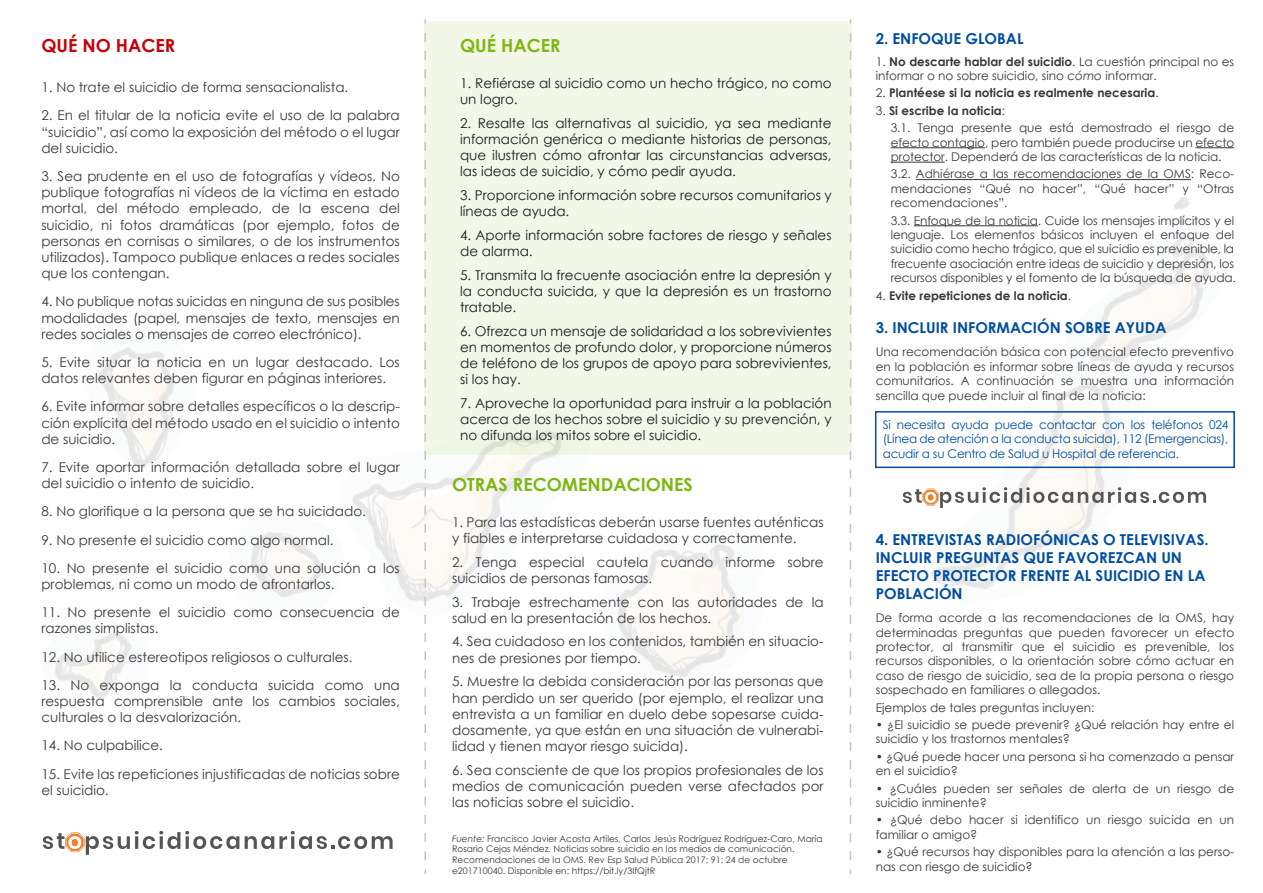
<style>
.page{position:relative;width:1263px;height:893px;background:#fff}
.page>*{position:absolute;margin:0;border:0;box-sizing:border-box;transform-origin:0 0}
.t1{font:700 18px "Century Gothic";color:#7db713}
.t2{font:700 18px "Century Gothic";color:#c50006}
.t3{font:700 15px/18px "Century Gothic";color:#004d9f}
.t4{font:13.5px/16.2px "Century Gothic";color:#39373a}
.t5{font:13.5px/16.2px "Century Gothic";color:#1b1c20;text-align:justify}
.t6{font:12px/14.4px "Century Gothic";color:#39373a}
.t7{font:12px/14.4px "Century Gothic";letter-spacing:-.02em;color:#004d9f;text-align:justify}
.t8{font:700 12px "Century Gothic";color:#39373a}
.t9{font:9px/10.8px "Century Gothic";color:#39373a}
.s1{font-style:italic}
.s2{font-weight:700}
.s3{font-weight:400}
</style>
<div class="page">
<img style="left:55px;top:197px;width:1172px;height:501px">
<div style="left:424px;top:22px;width:427px;height:433px;background:#f2f7e7"></div>
<hr style="left:891px;top:147px;width:94px;height:1px;background:#39373a">
<hr style="left:1195px;top:147px;width:39px;height:1px;background:#39373a">
<hr style="left:891px;top:162px;width:54px;height:1px;background:#39373a">
<hr style="left:916px;top:179px;width:275px;height:1px;background:#39373a">
<hr style="left:914px;top:225px;width:124px;height:1px;background:#39373a">
<div style="left:875px;top:411px;width:360px;height:57px;border:2px solid #004d9f"></div>
<svg style="left:43px;top:831px;width:196px;height:24px"></svg>
<svg style="left:245px;top:831px;width:148px;height:18px"></svg>
<svg style="left:903px;top:487px;width:303px;height:21px"></svg>
<svg style="left:424px;top:33px;width:2px;height:841px"></svg>
<svg style="left:850px;top:33px;width:1px;height:841px"></svg>
<h1 class="t2" style="left:41px;top:32px;width:135px">QUÉ NO HACER</h1>
<p class="t4" style="left:41px;top:79px;width:308px">1. No trate el suicidio de forma sensacionalista.</p>
<p class="t4" style="left:41px;top:107px;width:360px;text-align:justify">2. En el titular de la noticia evite el uso de la palabra “suicidio”, así como la exposición del método o el lugar del suicidio.</p>
<p class="t4" style="left:41px;top:168px;width:360px;text-align:justify">3. Sea prudente en el uso de fotografías y vídeos. No publique fotografías ni vídeos de la víctima en estado mortal, del método empleado, de la escena del suicidio, ni fotos dramáticas (por ejemplo, fotos de personas en cornisas o similares, o de los instrumentos utilizados). Tampoco publique enlaces a redes sociales que los contengan.</p>
<p class="t4" style="left:41px;top:293px;width:360px;text-align:justify">4. No publique notas suicidas en ninguna de sus posibles modalidades (papel, mensajes de texto, mensajes en redes sociales o mensajes de correo electrónico).</p>
<p class="t4" style="left:41px;top:354px;width:360px">5. Evite situar la noticia en un lugar destacado. Los datos relevantes deben figurar en páginas interiores.</p>
<p class="t4" style="left:41px;top:398px;width:360px;text-align:justify">6. Evite informar sobre detalles específicos o la descrip&shy;ción explícita del método usado en el suicidio o intento de suicidio.</p>
<p class="t4" style="left:41px;top:459px;width:360px">7. Evite aportar información detallada sobre el lugar del suicidio o intento de suicidio.</p>
<p class="t4" style="left:41px;top:503px;width:326px">8. No glorifique a la persona que se ha suicidado.</p>
<p class="t4" style="left:41px;top:531px;width:294px">9. No presente el suicidio como algo normal.</p>
<p class="t4" style="left:41px;top:560px;width:360px">10. No presente el suicidio como una solución a los problemas, ni como un modo de afrontarlos.</p>
<p class="t4" style="left:41px;top:604px;width:360px">11. No presente el suicidio como consecuencia de razones simplistas.</p>
<p class="t4" style="left:41px;top:648px;width:313px">12. No utilice estereotipos religiosos o culturales.</p>
<p class="t4" style="left:41px;top:677px;width:360px;text-align:justify">13. No exponga la conducta suicida como una respuesta comprensible ante los cambios sociales, culturales o la desvalorización.</p>
<p class="t4" style="left:41px;top:737px;width:123px">14. No culpabilice.</p>
<p class="t4" style="left:41px;top:765px;width:360px">15. Evite las repeticiones injustificadas de noticias sobre el suicidio.</p>
<h1 class="t1" style="left:460px;top:32px;width:102px">QUÉ HACER</h1>
<p class="t5" style="left:460px;top:74px;width:373px">1. Refiérase al suicidio como un hecho trágico, no como un logro.</p>
<p class="t5" style="left:460px;top:114px;width:373px">2. Resalte las alternativas al suicidio, ya sea mediante información genérica o mediante historias de personas, que ilustren cómo afrontar las circunstancias adversas, las ideas de suicidio, y cómo pedir ayuda.</p>
<p class="t5" style="left:460px;top:187px;width:373px">3. Proporcione información sobre recursos comunitarios y líneas de ayuda.</p>
<p class="t5" style="left:460px;top:227px;width:373px">4. Aporte información sobre factores de riesgo y señales de alarma.</p>
<p class="t5" style="left:460px;top:266px;width:373px">5. Transmita la frecuente asociación entre la depresión y la conducta suicida, y que la depresión es un trastorno tratable.</p>
<p class="t5" style="left:460px;top:323px;width:373px">6. Ofrezca un mensaje de solidaridad a los sobrevivientes en momentos de profundo dolor, y proporcione números de teléfono de los grupos de apoyo para sobrevivientes, si los hay.</p>
<p class="t5" style="left:460px;top:395px;width:373px">7. Aproveche la oportunidad para instruir a la población acerca de los hechos sobre el suicidio y su prevención, y no difunda los mitos sobre el suicidio.</p>
<h1 class="t1" style="left:452px;top:471px;width:242px">OTRAS RECOMENDACIONES</h1>
<p class="t4" style="left:452px;top:513px;width:373px">1. Para las estadísticas deberán usarse fuentes auténticas y fiables e interpretarse cuidadosa y correctamente.</p>
<p class="t4" style="left:452px;top:553px;width:373px">2. Tenga especial cautela cuando informe sobre suicidios de personas famosas.</p>
<p class="t4" style="left:452px;top:593px;width:373px">3. Trabaje estrechamente con las autoridades de la salud en la presentación de los hechos.</p>
<p class="t4" style="left:452px;top:633px;width:373px">4. Sea cuidadoso en los contenidos, también en situacio&shy;nes de presiones por tiempo.</p>
<p class="t4" style="left:452px;top:673px;width:373px;text-align:justify">5. Muestre la debida consideración por las personas que han perdido un ser querido (por ejemplo, el realizar una entrevista a un familiar en duelo debe sopesarse cuida&shy;dosamente, ya que están en una situación de vulnerabi&shy;lidad y tienen mayor riesgo suicida).</p>
<p class="t4" style="left:452px;top:762px;width:373px;text-align:justify">6. Sea consciente de que los propios profesionales de los medios de comunicación pueden verse afectados por las noticias sobre el suicidio.</p>
<p class="t9" style="left:452px;top:833px;width:372px"><span class="s1">Fuente:</span> Francisco Javier Acosta Artiles, Carlos Jesús Rodríguez Rodríguez-Caro, María Rosario Cejas Méndez. Noticias sobre suicidio en los medios de comunicación.<br>Recomendaciones de la OMS. Rev Esp Salud Pública 2017; 91: 24 de octubre e201710040. Disponible en: https://bit.ly/3IfQjtR</p>
<p class="t3" style="left:876px;top:29px;width:149px">2. ENFOQUE GLOBAL</p>
<p class="t6" style="left:876px;top:54px;width:360px">1. <span class="s2">No descarte hablar del suicidio</span>. La cuestión principal no es informar o no sobre suicidio, sino <span class="s1">cómo</span> informar.</p>
<p class="t8" style="left:876px;top:84px;width:285px"><span class="s3">2.</span> Plantéese si la noticia es realmente necesaria<span class="s3">.</span></p>
<p class="t6" style="left:891px;top:102px;width:345px;line-height:17.4px;text-indent:-15px">3. <span class="s2">Si escribe la noticia</span>:<br>3.1. Tenga presente que está demostrado el riesgo de</p>
<p class="t6" style="left:891px;top:135px;width:345px">efecto contagio, pero también puede producirse un efecto protector. Dependerá de las características de la noticia.</p>
<p class="t6" style="left:891px;top:167px;width:345px;text-align:justify">3.2. Adhiérase a las recomendaciones de la OMS: Reco&shy;mendaciones “Qué no hacer”, “Qué hacer” y “Otras recomendaciones”.</p>
<p class="t6" style="left:891px;top:213px;width:347px">3.3. Enfoque de la noticia. Cuide los mensajes implícitos y el lenguaje. Los elementos básicos incluyen el enfoque del suicidio como hecho trágico, que el suicidio es prevenible, la frecuente asociación entre ideas de suicidio y depresión, los recursos disponibles y el fomento de la búsqueda de ayuda.</p>
<p class="t8" style="left:876px;top:286px;width:197px"><span class="s3">4.</span> Evite repeticiones de la noticia<span class="s3">.</span></p>
<p class="t3" style="left:876px;top:318px;width:292px">3. INCLUIR INFORMACIÓN SOBRE AYUDA</p>
<p class="t6" style="left:876px;top:345px;width:360px;text-align:justify">Una recomendación básica con potencial efecto preventivo en la población es informar sobre líneas de ayuda y recursos comunitarios. A continuación se muestra una información sencilla que puede incluir al final de la noticia:</p>
<p class="t7" style="left:883px;top:417px;width:347px">Si necesita ayuda puede contactar con los teléfonos 024 (Línea de atención a la conducta suicida), 112 (Emergencias), acudir a su Centro de Salud u Hospital de referencia.</p>
<p class="t3" style="left:876px;top:530px;width:335px">4. ENTREVISTAS RADIOFÓNICAS O TELEVISIVAS.<br>INCLUIR PREGUNTAS QUE FAVOREZCAN UN EFECTO PROTECTOR FRENTE AL SUICIDIO EN LA POBLACIÓN</p>
<p class="t6" style="left:876px;top:610px;width:360px;text-align:justify">De forma acorde a las recomendaciones de la OMS, hay determinadas preguntas que pueden favorecer un efecto protector, al transmitir que el suicidio es prevenible, los recursos disponibles, o la orientación sobre cómo actuar en caso de riesgo de suicidio, sea de la propia persona o riesgo sospechado en familiares o allegados.</p>
<p class="t6" style="left:876px;top:700px;width:220px">Ejemplos de tales preguntas incluyen:</p>
<p class="t6" style="left:876px;top:717px;width:360px">• ¿El suicidio se puede prevenir? ¿Qué relación hay entre el suicidio y los trastornos mentales?</p>
<p class="t6" style="left:876px;top:749px;width:360px">• ¿Qué puede hacer una persona si ha comenzado a pensar en el suicidio?</p>
<p class="t6" style="left:876px;top:781px;width:360px">• ¿Cuáles pueden ser señales de alerta de un riesgo de suicidio inminente?</p>
<p class="t6" style="left:876px;top:813px;width:360px">• ¿Qué debo hacer si identifico un riesgo suicida en un familiar o amigo?</p>
<p class="t6" style="left:876px;top:844px;width:360px">• ¿Qué recursos hay disponibles para la atención a las perso&shy;nas con riesgo de suicidio?</p>
</div>
